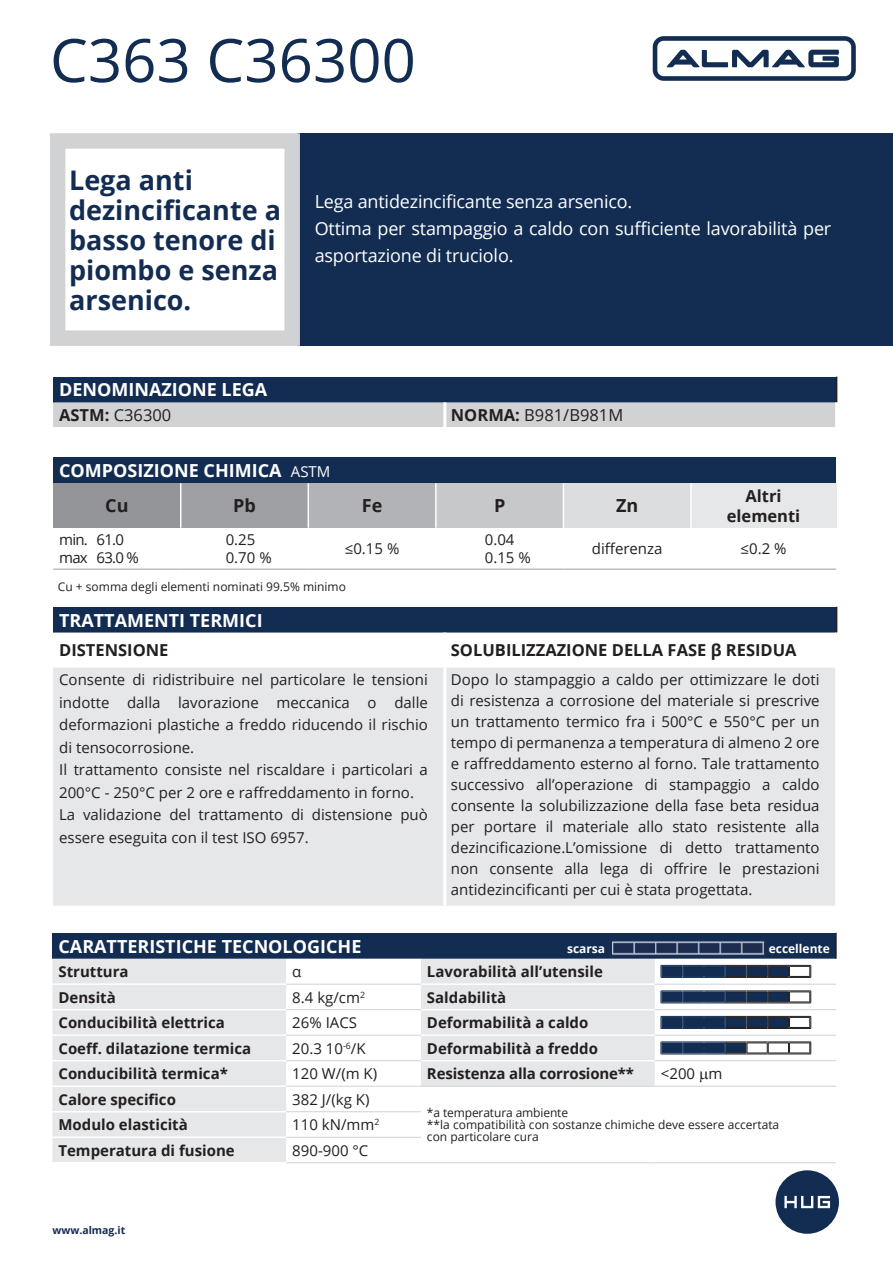
<style>
.page{position:relative;width:893px;height:1263px;background:#fff}
.page>*{position:absolute;margin:0;border:0;box-sizing:border-box;transform-origin:0 0}
.t1{font:60px "Open Sans";color:#132d52}
.t2{font:700 27px/30px "Open Sans";color:#132d52}
.t3{font:18px/27px "Open Sans";letter-spacing:-.01em;color:#fff}
.t4{font:700 18px "Open Sans";color:#fff}
.t5{font:700 18px "Open Sans";color:#231f20}
.t6{font:700 16.5px "Open Sans";color:#231f20}
.t7{font:16.5px "Open Sans";color:#231f20}
.t8{font:15px/21px "Open Sans";color:#231f20;text-align:justify}
.t9{font:700 15px "Open Sans";color:#231f20}
.t10{font:12px "Open Sans";color:#231f20}
.t11{font:700 12px "Open Sans";color:#fff}
.t12{font:700 10.5px "Open Sans";color:#132d52}
.s1{font-weight:700}
.s2{font-weight:400;font-size:15px}
</style>
<div class="page">
<svg style="left:653px;top:36px;width:203px;height:45px"></svg>
<div style="left:775px;top:1170px;width:64px;height:64px;background:#132d52;border-radius:50%"></div>
<svg style="left:784px;top:1196px;width:46px;height:12px"></svg>
<div style="left:298px;top:133px;width:595px;height:213px;background:#132d52"></div>
<div style="left:50px;top:133px;width:250px;height:213px;background:#fff;border:15px solid #d1d2d4"></div>
<div style="left:53px;top:668px;width:782px;height:238px;background:#e6e7e9"></div>
<div style="left:53px;top:607px;width:784px;height:26px;background:#132d52"></div>
<hr style="left:443px;top:632px;width:3px;height:36px;background:#fff">
<hr style="left:835px;top:632px;width:3px;height:36px;background:#fff">
<hr style="left:443px;top:668px;width:3px;height:238px;background:#fff">
<div style="left:52px;top:933px;width:784px;height:26px;background:#132d52"></div>
<div style="left:52px;top:959px;width:234px;height:203px;background:#e6e7e9"></div>
<svg style="left:286px;top:959px;width:550px;height:178px"></svg>
<hr style="left:835px;top:933px;width:2px;height:26px;background:#231f20">
<hr style="left:52px;top:983px;width:234px;height:2px;background:#fff">
<hr style="left:421px;top:983px;width:234px;height:2px;background:#fff">
<hr style="left:52px;top:1009px;width:234px;height:1px;background:#fff">
<hr style="left:421px;top:1009px;width:234px;height:1px;background:#fff">
<hr style="left:52px;top:1034px;width:234px;height:2px;background:#fff">
<hr style="left:421px;top:1034px;width:234px;height:2px;background:#fff">
<hr style="left:52px;top:1060px;width:234px;height:1px;background:#fff">
<hr style="left:421px;top:1060px;width:234px;height:1px;background:#fff">
<hr style="left:52px;top:1085px;width:234px;height:2px;background:#fff">
<hr style="left:52px;top:1111px;width:234px;height:1px;background:#fff">
<hr style="left:52px;top:1136px;width:234px;height:2px;background:#fff">
<hr style="left:286px;top:984px;width:135px;height:1px;background:#d1d2d4">
<hr style="left:286px;top:1009px;width:135px;height:1px;background:#d1d2d4">
<hr style="left:286px;top:1035px;width:135px;height:1px;background:#d1d2d4">
<hr style="left:286px;top:1060px;width:135px;height:1px;background:#d1d2d4">
<hr style="left:286px;top:1086px;width:135px;height:1px;background:#d1d2d4">
<hr style="left:286px;top:1111px;width:135px;height:1px;background:#d1d2d4">
<hr style="left:286px;top:1137px;width:135px;height:1px;background:#d1d2d4">
<hr style="left:286px;top:1162px;width:135px;height:1px;background:#d1d2d4">
<hr style="left:655px;top:984px;width:181px;height:1px;background:#d1d2d4">
<hr style="left:655px;top:1009px;width:181px;height:1px;background:#d1d2d4">
<hr style="left:655px;top:1035px;width:181px;height:1px;background:#d1d2d4">
<hr style="left:655px;top:1060px;width:181px;height:1px;background:#d1d2d4">
<hr style="left:421px;top:1086px;width:234px;height:1px;background:#d1d2d4">
<hr style="left:655px;top:1086px;width:181px;height:1px;background:#d1d2d4">
<hr style="left:421px;top:1162px;width:234px;height:1px;background:#d1d2d4">
<hr style="left:655px;top:1162px;width:181px;height:1px;background:#d1d2d4">
<img style="left:612px;top:941px;width:152px;height:14px">
<svg style="left:661px;top:965px;width:150px;height:13px;background:#31425c"></svg>
<svg style="left:661px;top:991px;width:150px;height:13px;background:#405069"></svg>
<svg style="left:661px;top:1016px;width:150px;height:13px;background:#30415b"></svg>
<svg style="left:661px;top:1042px;width:150px;height:13px"></svg>
<div style="left:53px;top:457px;width:783px;height:26px;background:#132d52"></div>
<div style="left:53px;top:483px;width:128px;height:45px;background:#939598"></div>
<div style="left:181px;top:483px;width:127px;height:45px;background:#9d9fa2"></div>
<div style="left:308px;top:483px;width:128px;height:45px;background:#b2b3b7"></div>
<div style="left:436px;top:483px;width:127px;height:45px;background:#c7c8ca"></div>
<div style="left:563px;top:483px;width:128px;height:45px;background:#dcdddf"></div>
<div style="left:691px;top:483px;width:145px;height:45px;background:#e6e7e9"></div>
<hr style="left:53px;top:568px;width:128px;height:2px;background:#bcbdc0">
<hr style="left:181px;top:568px;width:127px;height:2px;background:#bcbdc0">
<hr style="left:308px;top:568px;width:128px;height:2px;background:#bcbdc0">
<hr style="left:436px;top:568px;width:127px;height:2px;background:#bcbdc0">
<hr style="left:563px;top:568px;width:128px;height:2px;background:#bcbdc0">
<hr style="left:691px;top:568px;width:145px;height:2px;background:#bcbdc0">
<hr style="left:180px;top:483px;width:1px;height:45px;background:#fff">
<hr style="left:308px;top:483px;width:1px;height:45px;background:#fff">
<hr style="left:435px;top:483px;width:2px;height:45px;background:#fff">
<hr style="left:563px;top:483px;width:1px;height:45px;background:#fff">
<hr style="left:690px;top:483px;width:2px;height:45px;background:#fff">
<svg style="left:53px;top:377px;width:784px;height:50px;background:#707d91"></svg>
<hr style="left:443px;top:402px;width:3px;height:25px;background:#fff">
<hr style="left:835px;top:402px;width:3px;height:25px;background:#fff">
<svg style="left:700px;top:1072px;width:8px;height:11px"></svg>
<p class="t1" style="left:50px;top:19px;width:367px">C363 C36300</p>
<p class="t2" style="left:69px;top:164px;width:125px">Lega anti</p>
<p class="t2" style="left:69px;top:194px;width:213px">dezincificante a basso tenore di piombo e senza arsenico.</p>
<p class="t3" style="left:315px;top:187px;width:319px">Lega antidezincificante senza arsenico.</p>
<p class="t3" style="left:315px;top:214px;width:518px">Ottima per stampaggio a caldo con sufficiente lavorabilità per asportazione di truciolo.</p>
<p class="t4" style="left:59px;top:377px;width:210px">DENOMINAZIONE LEGA</p>
<p class="t7" style="left:59px;top:404px;width:114px"><span class="s1">ASTM:</span> C36300</p>
<p class="t7" style="left:451px;top:404px;width:174px"><span class="s1">NORMA:</span> B981/B981M</p>
<p class="t4" style="left:59px;top:458px;width:273px">COMPOSIZIONE CHIMICA <span class="s2">ASTM</span></p>
<p class="t5" style="left:105px;top:493px;width:25px">Cu</p>
<p class="t5" style="left:233px;top:493px;width:24px">Pb</p>
<p class="t5" style="left:362px;top:493px;width:22px">Fe</p>
<p class="t5" style="left:494px;top:493px;width:13px">P</p>
<p class="t5" style="left:616px;top:493px;width:24px">Zn</p>
<p class="t6" style="left:745px;top:484px;width:38px">Altri</p>
<p class="t6" style="left:727px;top:504px;width:75px">elementi</p>
<p class="t8" style="left:59px;top:529px;width:66px">min. 61.0</p>
<p class="t8" style="left:59px;top:547px;width:81px">max 63.0 %</p>
<p class="t8" style="left:226px;top:529px;width:31px">0.25</p>
<p class="t8" style="left:226px;top:547px;width:47px">0.70 %</p>
<p class="t8" style="left:345px;top:538px;width:56px">≤0.15 %</p>
<p class="t8" style="left:485px;top:529px;width:31px">0.04</p>
<p class="t8" style="left:485px;top:547px;width:47px">0.15 %</p>
<p class="t8" style="left:592px;top:538px;width:72px">differenza</p>
<p class="t8" style="left:741px;top:538px;width:47px">≤0.2 %</p>
<p class="t10" style="left:58px;top:578px;width:290px">Cu + somma degli elementi nominati 99.5% minimo</p>
<p class="t4" style="left:59px;top:607px;width:205px">TRATTAMENTI TERMICI</p>
<p class="t6" style="left:59px;top:639px;width:111px">DISTENSIONE</p>
<p class="t6" style="left:451px;top:639px;width:347px">SOLUBILIZZAZIONE DELLA FASE β RESIDUA</p>
<p class="t8" style="left:59px;top:668px;width:370px;line-height:22.5px">Consente di ridistribuire nel particolare le tensioni indotte dalla lavorazione meccanica o dalle deformazioni plastiche a freddo riducendo il rischio di tensocorrosione.</p>
<p class="t8" style="left:59px;top:758px;width:370px;line-height:22.5px">Il trattamento consiste nel riscaldare i particolari a<br>200°C - 250°C per 2 ore e raffreddamento in forno.</p>
<p class="t8" style="left:59px;top:803px;width:370px;line-height:22.5px">La validazione del trattamento di distensione può essere eseguita con il test ISO 6957.</p>
<p class="t8" style="left:451px;top:669px;width:370px">Dopo lo stampaggio a caldo per ottimizzare le doti di resistenza a corrosione del materiale si prescrive un trattamento termico fra i 500°C e 550°C per un tempo di permanenza a temperatura di almeno 2 ore e raffreddamento esterno al forno. Tale trattamento successivo all’operazione di stampaggio a caldo consente la solubilizzazione della fase beta residua per portare il materiale allo stato resistente alla dezincificazione.L’omissione di detto trattamento non consente alla lega di offrire le prestazioni antidezincificanti per cui è stata progettata.</p>
<p class="t4" style="left:58px;top:933px;width:304px">CARATTERISTICHE TECNOLOGICHE</p>
<p class="t11" style="left:567px;top:940px;width:40px">scarsa</p>
<p class="t11" style="left:769px;top:940px;width:63px">eccellente</p>
<p class="t9" style="left:58px;top:961px;width:72px">Struttura</p>
<p class="t8" style="left:292px;top:961px;width:11px">α</p>
<p class="t9" style="left:427px;top:961px;width:177px">Lavorabilità all’utensile</p>
<p class="t9" style="left:58px;top:987px;width:59px">Densità</p>
<p class="t8" style="left:292px;top:986px;width:74px">8.4 kg/cm<sup>2</sup></p>
<p class="t9" style="left:427px;top:987px;width:81px">Saldabilità</p>
<p class="t9" style="left:58px;top:1012px;width:168px">Conducibilità elettrica</p>
<p class="t8" style="left:292px;top:1012px;width:66px">26% IACS</p>
<p class="t9" style="left:427px;top:1012px;width:163px">Deformabilità a caldo</p>
<p class="t9" style="left:58px;top:1038px;width:194px">Coeff. dilatazione termica</p>
<p class="t8" style="left:292px;top:1037px;width:75px">20.3 10<sup>-6</sup>/K</p>
<p class="t9" style="left:427px;top:1038px;width:173px">Deformabilità a freddo</p>
<p class="t9" style="left:58px;top:1063px;width:171px">Conducibilità termica*</p>
<p class="t8" style="left:292px;top:1063px;width:86px">120 W/(m K)</p>
<p class="t9" style="left:427px;top:1063px;width:209px">Resistenza alla corrosione**</p>
<p class="t8" style="left:661px;top:1063px;width:63px">&lt;200 m</p>
<p class="t9" style="left:58px;top:1089px;width:119px">Calore specifico</p>
<p class="t8" style="left:292px;top:1088px;width:79px">382 J/(kg K)</p>
<p class="t10" style="left:427px;top:1104px;width:143px">*a temperatura ambiente</p>
<p class="t10" style="left:427px;top:1116px;width:354px">**la compatibilità con sostanze chimiche deve essere accertata</p>
<p class="t10" style="left:427px;top:1128px;width:113px">con particolare cura</p>
<p class="t9" style="left:58px;top:1114px;width:131px">Modulo elasticità</p>
<p class="t8" style="left:292px;top:1114px;width:89px">110 kN/mm<sup>2</sup></p>
<p class="t9" style="left:58px;top:1140px;width:178px">Temperatura di fusione</p>
<p class="t8" style="left:292px;top:1139px;width:78px">890-900 °C</p>
<p class="t12" style="left:52px;top:1222px;width:74px">www.almag.it</p>
</div>
